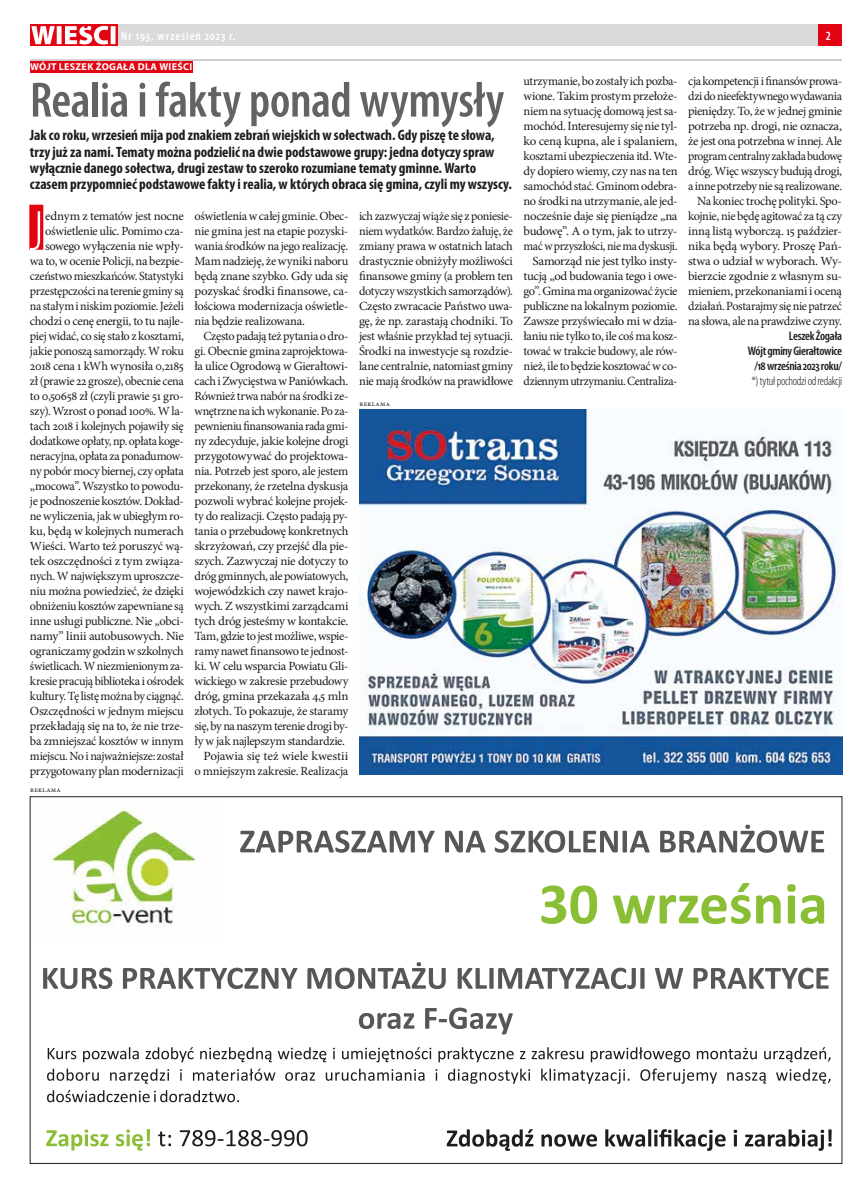
<style>
.page{position:relative;width:865px;height:1191px;background:#fff}
.page>*{position:absolute;margin:0;border:0;box-sizing:border-box;transform-origin:0 0}
.t1{font:300 condensed 57px "Myriad Pro";color:#fff}
.t2{font:600 condensed 50px "Myriad Pro";letter-spacing:-.01em;color:#636362}
.t3{font:700 condensed 15px/16.2px "Myriad Pro";letter-spacing:-.005em;color:#1c1c1b}
.t4{font:12.5px/15px "Minion Pro";letter-spacing:-.025em;color:#1c1c1b;text-align:right}
.t5{font:600 condensed 12.5px/15px "Myriad Pro";letter-spacing:-.025em;color:#1c1c1b;text-align:right}
.t6{font:300 condensed 12.5px "Myriad Pro";letter-spacing:-.025em;color:#1c1c1b}
.t7{font:600 condensed 12.5px "Myriad Pro";letter-spacing:.075em;color:#fff}
.t8{font:700 10px "Myriad Pro";letter-spacing:.035em;color:#fff}
.t9{font:7.5px "Minion Pro";letter-spacing:.04em;color:#1c1c1b}
</style>
<div class="page">
<div style="left:30px;top:25px;width:812px;height:21px;background:#dadada"></div>
<svg style="left:30px;top:25px;width:87px;height:21px"></svg>
<svg style="left:31px;top:26px;width:84px;height:18px;background:#f3959b"></svg>
<div style="left:818px;top:25px;width:24px;height:21px;background:#e30413"></div>
<div style="left:29px;top:205px;width:14px;height:45px;background:#e30413"></div>
<img style="left:359px;top:409px;width:483px;height:365px">
<svg style="left:446px;top:1129px;width:87px;height:21px"></svg>
<svg style="left:541px;top:1134px;width:56px;height:12px"></svg>
<svg style="left:605px;top:1129px;width:120px;height:21px"></svg>
<svg style="left:733px;top:1129px;width:4px;height:17px"></svg>
<svg style="left:745px;top:1129px;width:86px;height:21px"></svg>
<img style="left:44px;top:810px;width:153px;height:117px">
<svg style="left:240px;top:830px;width:194px;height:22px"></svg>
<svg style="left:445px;top:830px;width:40px;height:22px"></svg>
<svg style="left:495px;top:830px;width:154px;height:22px"></svg>
<svg style="left:660px;top:824px;width:164px;height:28px"></svg>
<svg style="left:541px;top:885px;width:56px;height:39px"></svg>
<svg style="left:613px;top:883px;width:137px;height:41px"></svg>
<svg style="left:756px;top:895px;width:24px;height:28px"></svg>
<svg style="left:787px;top:884px;width:37px;height:40px"></svg>
<svg style="left:43px;top:967px;width:69px;height:22px"></svg>
<svg style="left:123px;top:967px;width:174px;height:22px"></svg>
<svg style="left:307px;top:962px;width:139px;height:27px"></svg>
<svg style="left:457px;top:967px;width:187px;height:22px"></svg>
<svg style="left:655px;top:968px;width:28px;height:20px"></svg>
<svg style="left:693px;top:967px;width:135px;height:22px"></svg>
<svg style="left:359px;top:1013px;width:55px;height:16px"></svg>
<svg style="left:425px;top:1007px;width:88px;height:27px"></svg>
<svg style="left:48px;top:1048px;width:28px;height:11px"></svg>
<svg style="left:83px;top:1047px;width:56px;height:15px"></svg>
<svg style="left:145px;top:1047px;width:49px;height:15px"></svg>
<svg style="left:200px;top:1047px;width:72px;height:15px"></svg>
<svg style="left:278px;top:1047px;width:48px;height:15px"></svg>
<svg style="left:333px;top:1047px;width:2px;height:12px"></svg>
<svg style="left:342px;top:1047px;width:89px;height:15px"></svg>
<svg style="left:438px;top:1047px;width:75px;height:15px"></svg>
<svg style="left:520px;top:1051px;width:5px;height:8px"></svg>
<svg style="left:531px;top:1047px;width:52px;height:12px"></svg>
<svg style="left:591px;top:1047px;width:99px;height:15px"></svg>
<svg style="left:697px;top:1047px;width:59px;height:12px"></svg>
<svg style="left:764px;top:1047px;width:66px;height:15px"></svg>
<svg style="left:47px;top:1068px;width:52px;height:12px"></svg>
<svg style="left:110px;top:1068px;width:59px;height:15px"></svg>
<svg style="left:180px;top:1069px;width:2px;height:11px"></svg>
<svg style="left:193px;top:1068px;width:82px;height:12px"></svg>
<svg style="left:285px;top:1072px;width:30px;height:8px"></svg>
<svg style="left:326px;top:1068px;width:98px;height:12px"></svg>
<svg style="left:435px;top:1069px;width:2px;height:11px"></svg>
<svg style="left:448px;top:1068px;width:82px;height:15px"></svg>
<svg style="left:541px;top:1068px;width:88px;height:15px"></svg>
<svg style="left:640px;top:1068px;width:77px;height:15px"></svg>
<svg style="left:727px;top:1072px;width:39px;height:11px"></svg>
<svg style="left:776px;top:1068px;width:54px;height:15px"></svg>
<svg style="left:47px;top:1090px;width:192px;height:12px"></svg>
<svg style="left:46px;top:1129px;width:63px;height:21px"></svg>
<svg style="left:116px;top:1129px;width:34px;height:21px"></svg>
<svg style="left:158px;top:1131px;width:13px;height:15px"></svg>
<svg style="left:180px;top:1130px;width:127px;height:16px"></svg>
<div style="left:30px;top:61px;width:162px;height:12px;background:#e30413"></div>
<hr style="left:30px;top:60px;width:812px;height:1px;background:#9d9d9c">
<p class="t7" style="left:121px;top:28px;width:116px">Nr 193, wrzesień 2023 r.</p>
<p class="t7" style="left:826px;top:28px;width:7px">2</p>
<p class="t8" style="left:30px;top:60px;width:163px">WÓJT LESZEK ŻOGAŁA DLA WIEŚCI</p>
<h2 class="t2" style="left:30px;top:69px;width:475px">Realia i fakty ponad wymysły</h2>
<p class="t3" style="left:30px;top:127px;width:483px">Jak co roku, wrzesień mija pod znakiem zebrań wiejskich w sołectwach. Gdy piszę te słowa, trzy już za nami. Tematy można podzielić na dwie podstawowe grupy: jedna dotyczy spraw wyłącznie danego sołectwa, drugi zestaw to szeroko rozumiane tematy gminne. Warto czasem przypomnieć podstawowe fakty i realia, w których obraca się gmina, czyli my wszyscy.</p>
<h1 class="t1" style="left:29px;top:197px;width:15px">J</h1>
<p class="t4" style="left:30px;top:208px;width:156px">ednym z tematów jest nocne oświetlenie ulic. Pomimo cza&shy;sowego wyłączenia nie wpły&shy;wa to, w ocenie Policji, na bezpie&shy;czeństwo mieszkańców. Statystyki przestępczości na terenie gminy są na stałym i niskim poziomie. Jeżeli chodzi o cenę energii, to tu najle&shy;piej widać, co się stało z kosztami, jakie ponoszą samorządy. W roku<br>2018 cena 1 kWh wynosiła 0,2185 zł (prawie 22 grosze), obecnie cena to 0,50658 zł (czyli prawie 51 gro&shy;szy). Wzrost o ponad 100%. W la&shy;tach 2018 i kolejnych pojawiły się dodatkowe opłaty, np. opłata koge&shy;neracyjna, opłata za ponadumow&shy;ny pobór mocy biernej, czy opłata „mocowa”. Wszystko to powodu&shy;je podnoszenie kosztów. Dokład&shy;ne wyliczenia, jak w ubiegłym ro&shy;ku, będą w kolejnych numerach<br>Wieści. Warto też poruszyć wą&shy;tek oszczędności z tym związa&shy;nych. W największym uproszcze&shy;niu można powiedzieć, że dzięki obniżeniu kosztów zapewniane są inne usługi publiczne. Nie „obci&shy;namy” linii autobusowych. Nie ograniczamy godzin w szkolnych świetlicach. W niezmienionym za&shy;kresie pracują biblioteka i ośrodek kultury. Tę listę można by ciągnąć.<br>Oszczędności w jednym miejscu przekładają się na to, że nie trze&shy;ba zmniejszać kosztów w innym miejscu. No i najważniejsze: został przygotowany plan modernizacji</p>
<p class="t4" style="left:194px;top:208px;width:155px;text-align:justify">oświetlenia w całej gminie. Obec&shy;nie gmina jest na etapie pozyski&shy;wania środków na jego realizację.<br>Mam nadzieję, że wyniki naboru będą znane szybko. Gdy uda się pozyskać środki finansowe, ca&shy;łościowa modernizacja oświetle&shy;nia będzie realizowana.</p>
<p class="t4" style="left:359px;top:208px;width:155px;text-align:justify">ich zazwyczaj wiąże się z poniesie&shy;niem wydatków. Bardzo żałuję, że zmiany prawa w ostatnich latach drastycznie obniżyły możliwości finansowe gminy (a problem ten dotyczy wszystkich samorządów).<br>Często zwracacie Państwo uwa&shy;gę, że np. zarastają chodniki. To jest właśnie przykład tej sytuacji.<br>Środki na inwestycje są rozdzie&shy;lane centralnie, natomiast gminy nie mają środków na prawidłowe</p>
<p class="t9" style="left:359px;top:399px;width:32px">reklama</p>
<p class="t4" style="left:194px;top:328px;width:155px">Często padają też pytania o dro&shy;gi. Obecnie gmina zaprojektowa&shy;ła ulice Ogrodową w Gierałtowi&shy;cach i Zwycięstwa w Paniówkach.<br>Również trwa nabór na środki ze&shy;wnętrzne na ich wykonanie. Po za&shy;pewnieniu finansowania rada gmi&shy;ny zdecyduje, jakie kolejne drogi przygotowywać do projektowa&shy;nia. Potrzeb jest sporo, ale jestem przekonany, że rzetelna dyskusja pozwoli wybrać kolejne projek&shy;ty do realizacji. Często padają py&shy;tania o przebudowę konkretnych skrzyżowań, czy przejść dla pie&shy;szych. Zazwyczaj nie dotyczy to dróg gminnych, ale powiatowych, wojewódzkich czy nawet krajo&shy;wych. Z wszystkimi zarządcami tych dróg jesteśmy w kontakcie.<br>Tam, gdzie to jest możliwe, wspie&shy;ramy nawet finansowo te jednost&shy;ki. W celu wsparcia Powiatu Gli&shy;wickiego w zakresie przebudowy dróg, gmina przekazała 4,5 mln złotych. To pokazuje, że staramy się, by na naszym terenie drogi by&shy;ły w jak najlepszym standardzie.<br>Pojawia się też wiele kwestii o mniejszym zakresie. Realizacja</p>
<p class="t9" style="left:30px;top:784px;width:32px">reklama</p>
<p class="t4" style="left:523px;top:73px;width:155px">utrzymanie, bo zostały ich pozba&shy;wione. Takim prostym przełoże&shy;niem na sytuację domową jest sa&shy;mochód. Interesujemy się nie tyl&shy;ko ceną kupna, ale i spalaniem, kosztami ubezpieczenia itd. Wte&shy;dy dopiero wiemy, czy nas na ten samochód stać. Gminom odebra&shy;no środki na utrzymanie, ale jed&shy;nocześnie daje się pieniądze „na budowę”. A o tym, jak to utrzy&shy;mać w przyszłości, nie ma dyskusji.<br>Samorząd nie jest tylko insty&shy;tucją „od budowania tego i owe&shy;go”. Gmina ma organizować życie publiczne na lokalnym poziomie.<br>Zawsze przyświecało mi w dzia&shy;łaniu nie tylko to, ile coś ma kosz&shy;tować w trakcie budowy, ale rów&shy;nież, ile to będzie kosztować w co&shy;dziennym utrzymaniu. Centraliza-</p>
<p class="t4" style="left:688px;top:73px;width:155px">cja kompetencji i finansów prowa&shy;dzi do nieefektywnego wydawania pieniędzy. To, że w jednej gminie potrzeba np. drogi, nie oznacza, że jest ona potrzebna w innej. Ale program centralny zakłada budowę dróg. Więc wszyscy budują drogi, a inne potrzeby nie są realizowane.<br>Na koniec trochę polityki. Spo&shy;kojnie, nie będę agitować za tą czy inną listą wyborczą. 15 paździer&shy;nika będą wybory. Proszę Pań&shy;stwa o udział w wyborach. Wy&shy;bierzcie zgodnie z własnym su&shy;mieniem, przekonaniami i oceną działań. Postarajmy się nie patrzeć na słowa, ale na prawdziwe czyny.</p>
<p class="t5" style="left:748px;top:328px;width:96px">Leszek Żogała<br>Wójt gminy Gierałtowice /18 września 2023 roku/</p>
<p class="t6" style="left:751px;top:373px;width:92px">*) tytuł pochodzi od redakcji</p>
</div>
